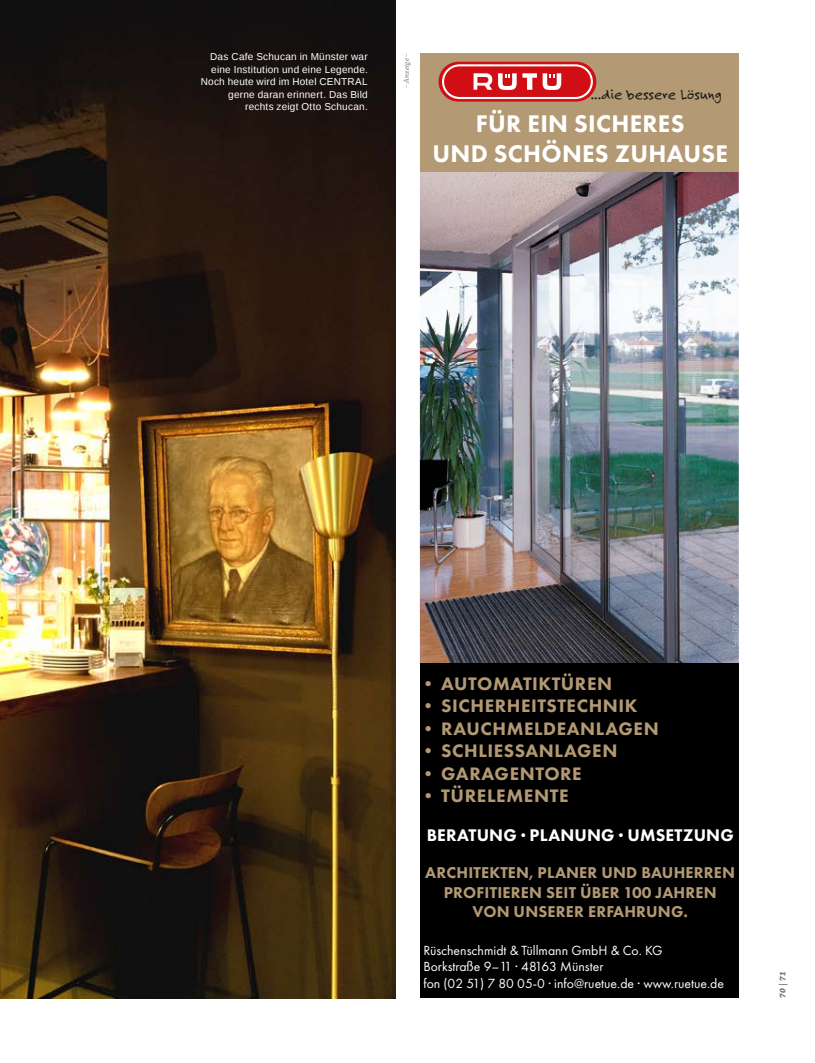
<style>
.page{position:relative;width:815px;height:1063px;background:#fff}
.page>*{position:absolute;margin:0;border:0;box-sizing:border-box;transform-origin:0 0}
.t1{font:800 25px/30px "Futura PT";letter-spacing:.01em;color:#fff;text-align:center}
.t2{font:800 18.75px "Futura PT";letter-spacing:.03em;color:#b29973}
.t3{font:800 17.5px "Futura PT";letter-spacing:.01em;color:#fff}
.t4{font:800 16.25px/19.5px "Futura PT";letter-spacing:.01em;color:#b29973;text-align:center}
.t5{font:15.88px "Felt Tip Roman";color:#191917}
.t6{font:13.75px/16.5px "Futura PT";color:#fff}
.t7{font:10px/12.5px "Liberation Sans";letter-spacing:.025em;color:#fff;text-align:right}
.t8{font:italic 700 8.75px "Chaparral Pro";color:#6e6e6e}
.t9{font:italic 7.5px "Chaparral Pro";letter-spacing:.05em;color:#6f6f6e}
</style>
<div class="page">
<img style="left:0;top:0;width:395px;height:998px">
<img style="left:420px;top:172px;width:319px;height:491px">
<div style="left:420px;top:53px;width:319px;height:119px;background:#b39974"></div>
<div style="left:420px;top:663px;width:319px;height:335px;background:#000"></div>
<div style="left:439px;top:62px;width:157px;height:40px;background:#d00e14;border-radius:20px"></div>
<svg style="left:442px;top:64px;width:151px;height:35px"></svg>
<img style="left:733px;top:607px;width:5px;height:40px">
<p class="t7" style="left:201px;top:51px;width:169px">Das Cafe Schucan in Münster war eine Institution und eine Legende.<br>Noch heute wird im Hotel CENTRAL gerne daran erinnert. Das Bild rechts zeigt Otto Schucan.</p>
<p class="t9" style="left:402px;top:88px;width:37px;rotate:-90deg">– Anzeige –</p>
<h3 class="t5" style="left:591px;top:84px;width:133px">...die bessere Lösung</h3>
<h1 class="t1" style="left:433px;top:108px;width:297px">FÜR EIN SICHERES<br>UND SCHÖNES ZUHAUSE</h1>
<h2 class="t2" style="left:419px;top:672px;width:195px">• AUTOMATIKTÜREN</h2>
<h2 class="t2" style="left:419px;top:694px;width:220px">• SICHERHEITSTECHNIK</h2>
<h2 class="t2" style="left:419px;top:717px;width:242px">• RAUCHMELDEANLAGEN</h2>
<h2 class="t2" style="left:419px;top:739px;width:200px">• SCHLIESSANLAGEN</h2>
<h2 class="t2" style="left:419px;top:762px;width:165px">• GARAGENTORE</h2>
<h2 class="t2" style="left:419px;top:784px;width:152px">• TÜRELEMENTE</h2>
<h3 class="t3" style="left:427px;top:824px;width:309px">BERATUNG · PLANUNG · UMSETZUNG</h3>
<h3 class="t4" style="left:425px;top:863px;width:311px">ARCHITEKTEN, PLANER UND BAUHERREN<br>PROFITIEREN SEIT ÜBER 100 JAHREN<br>VON UNSERER ERFAHRUNG.</h3>
<h3 class="t6" style="left:423px;top:942px;width:302px">Rüschenschmidt &amp; Tüllmann GmbH &amp; Co. KG<br>Borkstraße 9–11 · 48163 Münster<br>fon (02 51) 7 80 05-0 · info@ruetue.de · www.ruetue.de</h3>
<p class="t8" style="left:778px;top:998px;width:29px;rotate:-90deg">70|71</p>
</div>
